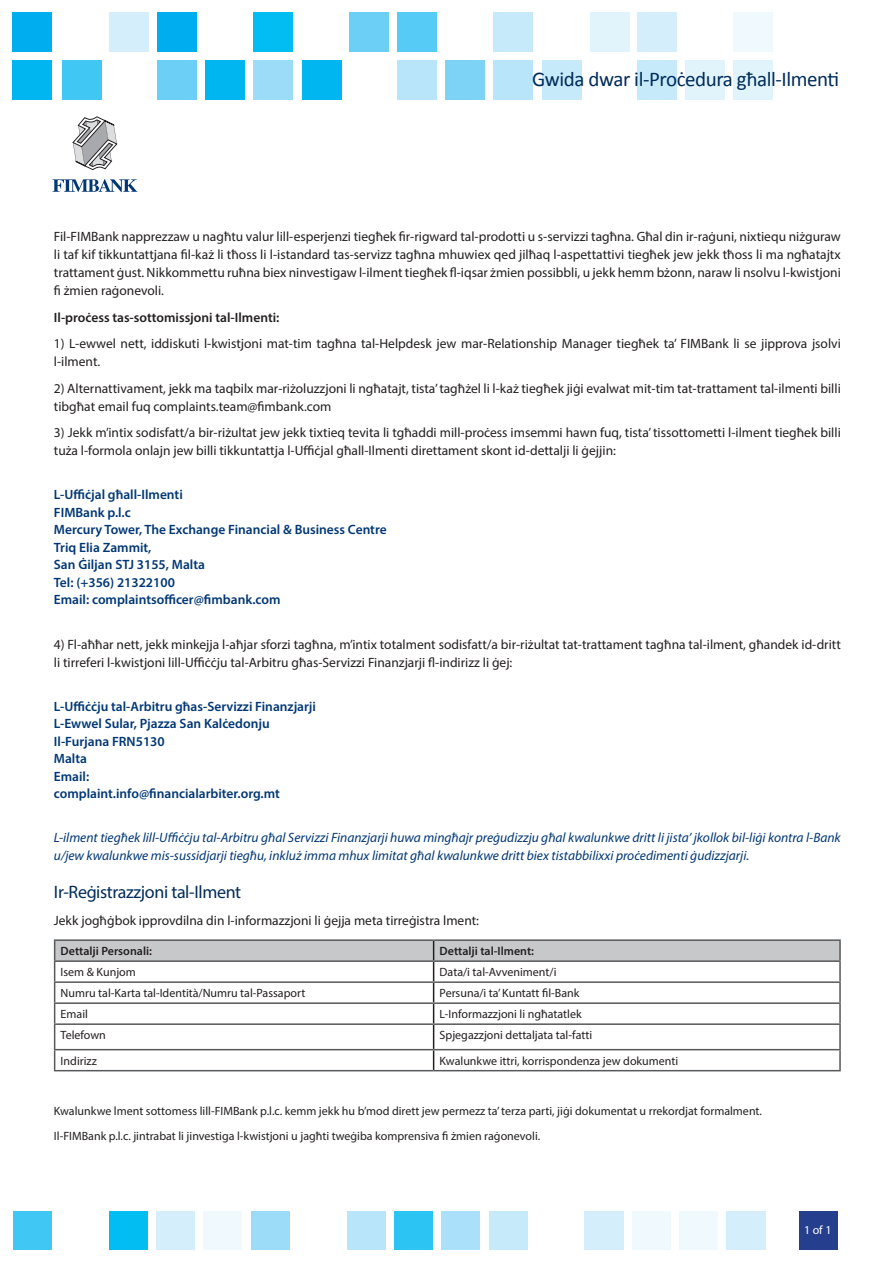
<style>
.page{position:relative;width:893px;height:1263px;background:#fff}
.page>*{position:absolute;margin:0;border:0;box-sizing:border-box;transform-origin:0 0}
.t1{font:21px "Calibri";letter-spacing:-.02em;color:#002c5a}
.t2{font:18px "Myriad Pro";letter-spacing:-.02em;color:#002c5a}
.text{font:13.5px/18px "Myriad Pro";color:#231f20}
.text-2{font:600 13.5px "Myriad Pro";color:#013775}
.text-3{font:italic 13.5px/18px "Myriad Pro";color:#013775}
.text-4{font:600 13.5px "Myriad Pro";color:#231f20}
.text-5{font:12px "Myriad Pro";color:#231f20}
.text-6{font:600 12px "Myriad Pro";color:#231f20}
.text-7{font:12px "Myriad Pro";color:#fff}
</style>
<div class="page">
<div style="left:350px;top:13px;width:39px;height:39px;background:#6bcff6"></div>
<div style="left:398px;top:13px;width:39px;height:39px;background:#56cbf5"></div>
<div style="left:493px;top:13px;width:39px;height:39px;background:#c6eafa"></div>
<div style="left:590px;top:13px;width:39px;height:39px;background:#e1f4fc"></div>
<div style="left:638px;top:13px;width:39px;height:39px;background:#d4effb"></div>
<div style="left:733px;top:13px;width:39px;height:39px;background:#f0f9fd"></div>
<div style="left:13px;top:13px;width:39px;height:39px;background:#00aeef"></div>
<div style="left:110px;top:13px;width:39px;height:39px;background:#d4effb"></div>
<div style="left:157px;top:13px;width:40px;height:39px;background:#00aeef"></div>
<div style="left:253px;top:13px;width:39px;height:39px;background:#01bdf2"></div>
<div style="left:302px;top:60px;width:39px;height:39px;background:#00b6f0"></div>
<div style="left:398px;top:60px;width:39px;height:39px;background:#b9e5fa"></div>
<div style="left:445px;top:60px;width:40px;height:39px;background:#7cd3f6"></div>
<div style="left:493px;top:60px;width:39px;height:39px;background:#b9e5fa"></div>
<div style="left:542px;top:60px;width:39px;height:39px;background:#c6eafa"></div>
<div style="left:638px;top:60px;width:39px;height:39px;background:#c6eafa"></div>
<div style="left:685px;top:60px;width:40px;height:39px;background:#e1f4fc"></div>
<div style="left:733px;top:60px;width:39px;height:39px;background:#e1f4fc"></div>
<div style="left:13px;top:60px;width:39px;height:39px;background:#00b6f0"></div>
<div style="left:62px;top:60px;width:39px;height:39px;background:#40c7f4"></div>
<div style="left:157px;top:60px;width:40px;height:39px;background:#6bcff6"></div>
<div style="left:205px;top:60px;width:39px;height:39px;background:#00b6f0"></div>
<div style="left:253px;top:60px;width:39px;height:39px;background:#9cdcf8"></div>
<div style="left:347px;top:1211px;width:39px;height:39px;background:#b9e5fa"></div>
<div style="left:441px;top:1211px;width:39px;height:39px;background:#aae0f9"></div>
<div style="left:394px;top:1211px;width:39px;height:39px;background:#2bc4f3"></div>
<div style="left:489px;top:1211px;width:39px;height:39px;background:#c6eafa"></div>
<div style="left:585px;top:1211px;width:39px;height:39px;background:#d4effb"></div>
<div style="left:727px;top:1211px;width:39px;height:39px;background:#d4effb"></div>
<div style="left:13px;top:1211px;width:39px;height:39px;background:#40c7f4"></div>
<div style="left:109px;top:1211px;width:39px;height:39px;background:#01bdf2"></div>
<div style="left:203px;top:1211px;width:39px;height:39px;background:#f0f9fd"></div>
<div style="left:156px;top:1211px;width:39px;height:39px;background:#d4effb"></div>
<div style="left:251px;top:1211px;width:39px;height:39px;background:#9cdcf8"></div>
<div style="left:584px;top:1211px;width:39px;height:39px;background:#d4effb"></div>
<div style="left:679px;top:1211px;width:39px;height:39px;background:#f0f9fd"></div>
<div style="left:632px;top:1211px;width:39px;height:39px;background:#f0f9fd"></div>
<div style="left:726px;top:1211px;width:39px;height:39px;background:#d4effb"></div>
<div style="left:799px;top:1211px;width:39px;height:39px;background:#253f8e"></div>
<hr style="left:54px;top:939px;width:380px;height:2px;background:#57585a">
<hr style="left:434px;top:939px;width:407px;height:2px;background:#57585a">
<svg style="left:54px;top:940px;width:787px;height:130px"></svg>
<hr style="left:434px;top:1049px;width:407px;height:1px;background:#57585a">
<hr style="left:839px;top:1050px;width:2px;height:20px;background:#57585a">
<hr style="left:54px;top:1070px;width:380px;height:1px;background:#57585a">
<hr style="left:434px;top:1070px;width:407px;height:1px;background:#57585a">
<svg style="left:73px;top:117px;width:44px;height:53px"></svg>
<svg style="left:53px;top:179px;width:84px;height:13px"></svg>
<h1 class="t1" style="left:532px;top:66px;width:309px">Gwida dwar il-Proċedura għall-Ilmenti</h1>
<p class="text" style="left:54px;top:227px;width:788px;text-align:justify">Fil-FIMBank napprezzaw u nagħtu valur lill-esperjenzi tiegħek fir-rigward tal-prodotti u s-servizzi tagħna. Għal din ir-raġuni, nixtiequ niżguraw li taf kif tikkuntattjana fil-każ li tħoss li l-istandard tas-servizz tagħna mhuwiex qed jilħaq l-aspettattivi tiegħek jew jekk tħoss li ma ngħatajtx trattament ġust. Nikkommettu ruħna biex ninvestigaw l-ilment tiegħek fl-iqsar żmien possibbli, u jekk hemm bżonn, naraw li nsolvu l-kwistjoni fi żmien raġonevoli.</p>
<p class="text-4" style="left:54px;top:309px;width:227px">Il-proċess tas-sottomissjoni tal-Ilmenti:</p>
<p class="text" style="left:54px;top:334px;width:788px">1) L-ewwel nett, iddiskuti l-kwistjoni mat-tim tagħna tal-Helpdesk jew mar-Relationship Manager tiegħek ta’ FIMBank li se jipprova jsolvi l-ilment.</p>
<p class="text" style="left:54px;top:379px;width:788px">2) Alternattivament, jekk ma taqbilx mar-riżoluzzjoni li ngħatajt, tista’ tagħżel li l-każ tiegħek jiġi evalwat mit-tim tat-trattament tal-ilmenti billi tibgħat email fuq complaints.team@fimbank.com</p>
<p class="text" style="left:54px;top:423px;width:788px">3) Jekk m’intix sodisfatt/a bir-riżultat jew jekk tixtieq tevita li tgħaddi mill-proċess imsemmi hawn fuq, tista’ tissottometti l-ilment tiegħek billi tuża l-formola onlajn jew billi tikkuntattja l-Uffiċjal għall-Ilmenti direttament skont id-dettalji li ġejjin:</p>
<p class="text-2" style="left:54px;top:486px;width:130px">L-Uffiċjal għall-Ilmenti</p>
<p class="text-2" style="left:54px;top:504px;width:78px">FIMBank p.l.c</p>
<p class="text-2" style="left:54px;top:521px;width:334px">Mercury Tower, The Exchange Financial &amp; Business Centre</p>
<p class="text-2" style="left:54px;top:539px;width:99px">Triq Elia Zammit,</p>
<p class="text-2" style="left:54px;top:556px;width:153px">San Ġiljan STJ 3155, Malta</p>
<p class="text-2" style="left:54px;top:574px;width:123px">Tel: (+356) 21322100</p>
<p class="text-2" style="left:54px;top:591px;width:228px">Email: complaintsofficer@fimbank.com</p>
<p class="text" style="left:54px;top:635px;width:788px">4) Fl-aħħar nett, jekk minkejja l-aħjar sforzi tagħna, m’intix totalment sodisfatt/a bir-riżultat tat-trattament tagħna tal-ilment, għandek id-dritt li tirreferi l-kwistjoni lill-Uffiċċju tal-Arbitru għas-Servizzi Finanzjarji fl-indirizz li ġej:</p>
<p class="text-2" style="left:54px;top:698px;width:264px">L-Uffiċċju tal-Arbitru għas-Servizzi Finanzjarji</p>
<p class="text-2" style="left:54px;top:715px;width:217px">L-Ewwel Sular, Pjazza San Kalċedonju</p>
<p class="text-2" style="left:54px;top:733px;width:112px">Il-Furjana FRN5130</p>
<p class="text-2" style="left:54px;top:750px;width:35px">Malta</p>
<p class="text-2" style="left:54px;top:768px;width:37px">Email:</p>
<p class="text-2" style="left:54px;top:785px;width:227px">complaint.info@financialarbiter.org.mt</p>
<p class="text-3" style="left:54px;top:829px;width:788px">L-ilment tiegħek lill-Uffiċċju tal-Arbitru għal Servizzi Finanzjarji huwa mingħajr preġudizzju għal kwalunkwe dritt li jista’ jkollok bil-liġi kontra l-Bank u/jew kwalunkwe mis-sussidjarji tiegħu, inkluż imma mhux limitat għal kwalunkwe dritt biex tistabbilixxi proċedimenti ġudizzjarji.</p>
<p class="t2" style="left:54px;top:881px;width:189px">Ir-Reġistrazzjoni tal-Ilment</p>
<p class="text" style="left:54px;top:911px;width:427px">Jekk jogħġbok ipprovdilna din l-informazzjoni li ġejja meta tirreġistra lment:</p>
<p class="text-6" style="left:61px;top:943px;width:93px">Dettalji Personali:</p>
<p class="text-6" style="left:440px;top:943px;width:96px">Dettalji tal-Ilment:</p>
<p class="text-5" style="left:61px;top:965px;width:77px">Isem &amp; Kunjom</p>
<p class="text-5" style="left:440px;top:965px;width:118px">Data/i tal-Avveniment/i</p>
<p class="text-5" style="left:61px;top:986px;width:246px">Numru tal-Karta tal-Identità/Numru tal-Passaport</p>
<p class="text-5" style="left:440px;top:986px;width:141px">Persuna/i ta’ Kuntatt fil-Bank</p>
<p class="text-5" style="left:61px;top:1007px;width:29px">Email</p>
<p class="text-5" style="left:440px;top:1007px;width:144px">L-Informazzjoni li ngħatatlek</p>
<p class="text-5" style="left:61px;top:1028px;width:47px">Telefown</p>
<p class="text-5" style="left:440px;top:1028px;width:154px">Spjegazzjoni dettaljata tal-fatti</p>
<p class="text-5" style="left:61px;top:1053px;width:38px">Indirizz</p>
<p class="text-5" style="left:440px;top:1053px;width:240px">Kwalunkwe ittri, korrispondenza jew dokumenti</p>
<p class="text-5" style="left:54px;top:1104px;width:710px">Kwalunkwe lment sottomess lill-FIMBank p.l.c. kemm jekk hu b’mod dirett jew permezz ta’ terza parti, jiġi dokumentat u rrekordjat formalment.</p>
<p class="text-5" style="left:54px;top:1129px;width:488px">Il-FIMBank p.l.c. jintrabat li jinvestiga l-kwistjoni u jagħti tweġiba komprensiva fi żmien raġonevoli.</p>
<p class="text-7" style="left:804px;top:1222px;width:29px">1 of 1</p>
</div>
